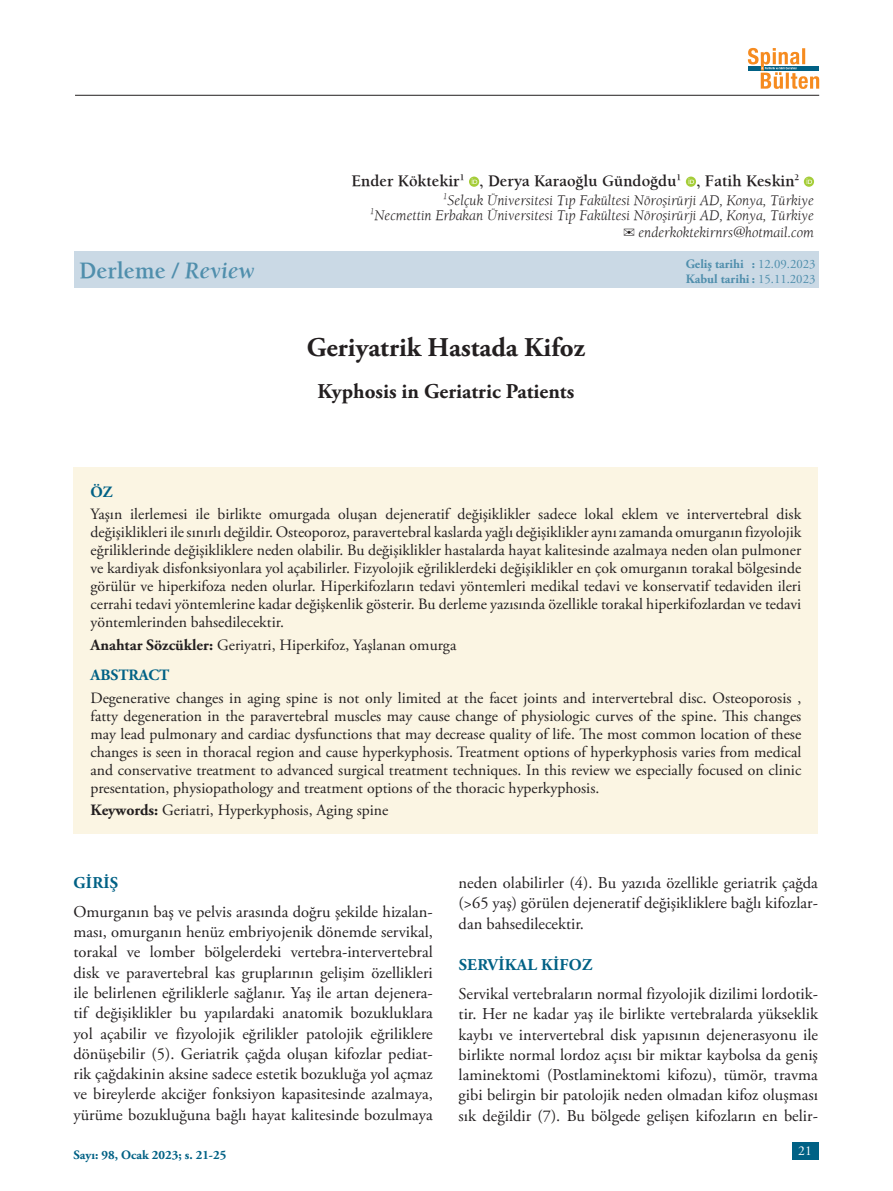
<style>
.page{position:relative;width:893px;height:1191px;background:#fff}
.page>*{position:absolute;margin:0;border:0;box-sizing:border-box;transform-origin:0 0}
.t1{font:700 27px "Adobe Garamond Pro";color:#231f20}
.t2{font:700 24px "Berkeley";color:#4f8eac}
.t3{font:700 21px "Adobe Garamond Pro";color:#231f20}
.t4{font:16.5px/20.2px "Adobe Garamond Pro";color:#231f20;text-align:justify}
.t5{font:700 16.5px "Berkeley";color:#231f20}
.t6{font:700 16.5px "Adobe Garamond Pro";letter-spacing:.015em;color:#006185}
.t7{font:15.75px/18px "Adobe Garamond Pro";color:#231f20;text-align:justify}
.t8{font:700 15.75px "Adobe Garamond Pro";color:#006185}
.t9{font:italic 15px "Berkeley";color:#231f20}
.t10{font:13.5px "Adobe Garamond Pro";color:#fff}
.t11{font:700 12.75px "Adobe Garamond Pro";color:#4f8eac}
.t12{font:700 12.75px "Adobe Garamond Pro";color:#006185}
.s1{font-style:italic}
.s2{font-weight:400}
.s3{font-weight:700}
</style>
<div class="page">
<div style="left:792px;top:1141px;width:26px;height:18px;background:#006185"></div>
<hr style="left:75px;top:95px;width:744px;height:1px;background:#231f20">
<svg style="left:748px;top:48px;width:71px;height:41px"></svg>
<div style="left:74px;top:251px;width:744px;height:37px;background:#cad9e5"></div>
<div style="left:74px;top:467px;width:744px;height:366px;background:#fbf5e3"></div>
<svg style="left:469px;top:177px;width:10px;height:10px"></svg>
<svg style="left:472px;top:178px;width:5px;height:6px"></svg>
<svg style="left:686px;top:177px;width:10px;height:10px"></svg>
<svg style="left:689px;top:178px;width:5px;height:6px"></svg>
<svg style="left:804px;top:177px;width:10px;height:10px"></svg>
<svg style="left:807px;top:178px;width:5px;height:6px"></svg>
<h2 class="t2" style="left:79px;top:256px;width:177px">Derleme / <span class="s1">Review</span></h2>
<p class="t5" style="left:351px;top:171px;width:450px">Ender Köktekiṙ<sup>1</sup> , Derya Karaoğlu Gündoğdu<sup>1</sup> , Fatih Keskiṅ<sup>2</sup></p>
<p class="t9" style="left:443px;top:191px;width:372px"><sup>1</sup>Selçuk Üniversitesi Tıp Fakültesi Nöroşirürji AD, Konya, Türkiye</p>
<p class="t9" style="left:370px;top:206px;width:446px"><sup>1</sup>Necmettin Erbakan Üniversitesi Tıp Fakültesi Nöroşirürji AD, Konya, Türkiye</p>
<p class="t9" style="left:638px;top:223px;width:177px">enderkoktekirnrs@hotmail.com</p>
<p class="t1" style="left:307px;top:331px;width:279px">Geriyatrik Hastada Kifoz</p>
<p class="t3" style="left:318px;top:379px;width:258px">Kyphosis in Geriatric Patients</p>
<p class="t11" style="left:686px;top:256px;width:131px">Geliş tarihi : <span class="s2">12.09.2023</span></p>
<p class="t11" style="left:686px;top:271px;width:131px">Kabul tarihi : <span class="s2">15.11.2023</span></p>
<p class="t8" style="left:91px;top:483px;width:24px">ÖZ</p>
<p class="t7" style="left:91px;top:506px;width:712px">Yaşın ilerlemesi ile birlikte omurgada oluşan dejeneratif değişiklikler sadece lokal eklem ve intervertebral disk değişiklikleri ile sınırlı değildir. Osteoporoz, paravertebral kaslarda yağlı değişiklikler aynı zamanda omurganın fizyolojik eğriliklerinde değişikliklere neden olabilir. Bu değişiklikler hastalarda hayat kalitesinde azalmaya neden olan pulmoner ve kardiyak disfonksiyonlara yol açabilirler. Fizyolojik eğriliklerdeki değişiklikler en çok omurganın torakal bölgesinde görülür ve hiperkifoza neden olurlar. Hiperkifozların tedavi yöntemleri medikal tedavi ve konservatif tedaviden ileri cerrahi tedavi yöntemlerine kadar değişkenlik gösterir. Bu derleme yazısında özellikle torakal hiperkifozlardan ve tedavi yöntemlerinden bahsedilecektir.</p>
<p class="t7" style="left:91px;top:636px;width:367px"><span class="s3">Anahtar Sözcükler:</span> Geriyatri, Hiperkifoz, Yaşlanan omurga</p>
<p class="t8" style="left:91px;top:666px;width:80px">ABSTRACT</p>
<p class="t7" style="left:91px;top:689px;width:712px">Degenerative changes in aging spine is not only limited at the facet joints and intervertebral disc. Osteoporosis , fatty degeneration in the paravertebral muscles may cause change of physiologic curves of the spine. This changes may lead pulmonary and cardiac dysfunctions that may decrease quality of life. The most common location of these changes is seen in thoracal region and cause hyperkyphosis. Treatment options of hyperkyphosis varies from medical and conservative treatment to advanced surgical treatment techniques. In this review we especially focused on clinic presentation, physiopathology and treatment options of the thoracic hyperkyphosis.</p>
<p class="t7" style="left:91px;top:801px;width:299px"><span class="s3">Keywords:</span> Geriatri, Hyperkyphosis, Aging spine</p>
<p class="t6" style="left:74px;top:873px;width:46px">GIRIŞ</p>
<p class="t4" style="left:74px;top:902px;width:361px">Omurganın baş ve pelvis arasında doğru şekilde hizalan&shy;ması, omurganın henüz embriyojenik dönemde servikal, torakal ve lomber bölgelerdeki vertebra-intervertebral disk ve paravertebral kas gruplarının gelişim özellikleri ile belirlenen eğriliklerle sağlanır. Yaş ile artan dejenera&shy;tif değişiklikler bu yapılardaki anatomik bozukluklara yol açabilir ve fizyolojik eğrilikler patolojik eğriliklere dönüşebilir (5). Geriatrik çağda oluşan kifozlar pediat&shy;rik çağdakinin aksine sadece estetik bozukluğa yol açmaz ve bireylerde akciğer fonksiyon kapasitesinde azalmaya, yürüme bozukluğuna bağlı hayat kalitesinde bozulmaya</p>
<p class="t12" style="left:74px;top:1147px;width:154px">Sayı: 98, Ocak 2023; s. 21-25</p>
<p class="t4" style="left:459px;top:873px;width:361px">neden olabilirler (4). Bu yazıda özellikle geriatrik çağda (&gt;65 yaş) görülen dejeneratif değişikliklere bağlı kifozlar&shy;dan bahsedilecektir.</p>
<p class="t6" style="left:459px;top:955px;width:135px">SERVIKAL KIFOZ</p>
<p class="t4" style="left:459px;top:984px;width:361px">Servikal vertebraların normal fizyolojik dizilimi lordotik&shy;tir. Her ne kadar yaş ile birlikte vertebralarda yükseklik kaybı ve intervertebral disk yapısının dejenerasyonu ile birlikte normal lordoz açısı bir miktar kaybolsa da geniş laminektomi (Postlaminektomi kifozu), tümör, travma gibi belirgin bir patolojik neden olmadan kifoz oluşması sık değildir (7). Bu bölgede gelişen kifozların en belir-</p>
<p class="t10" style="left:798px;top:1143px;width:15px">21</p>
</div>
